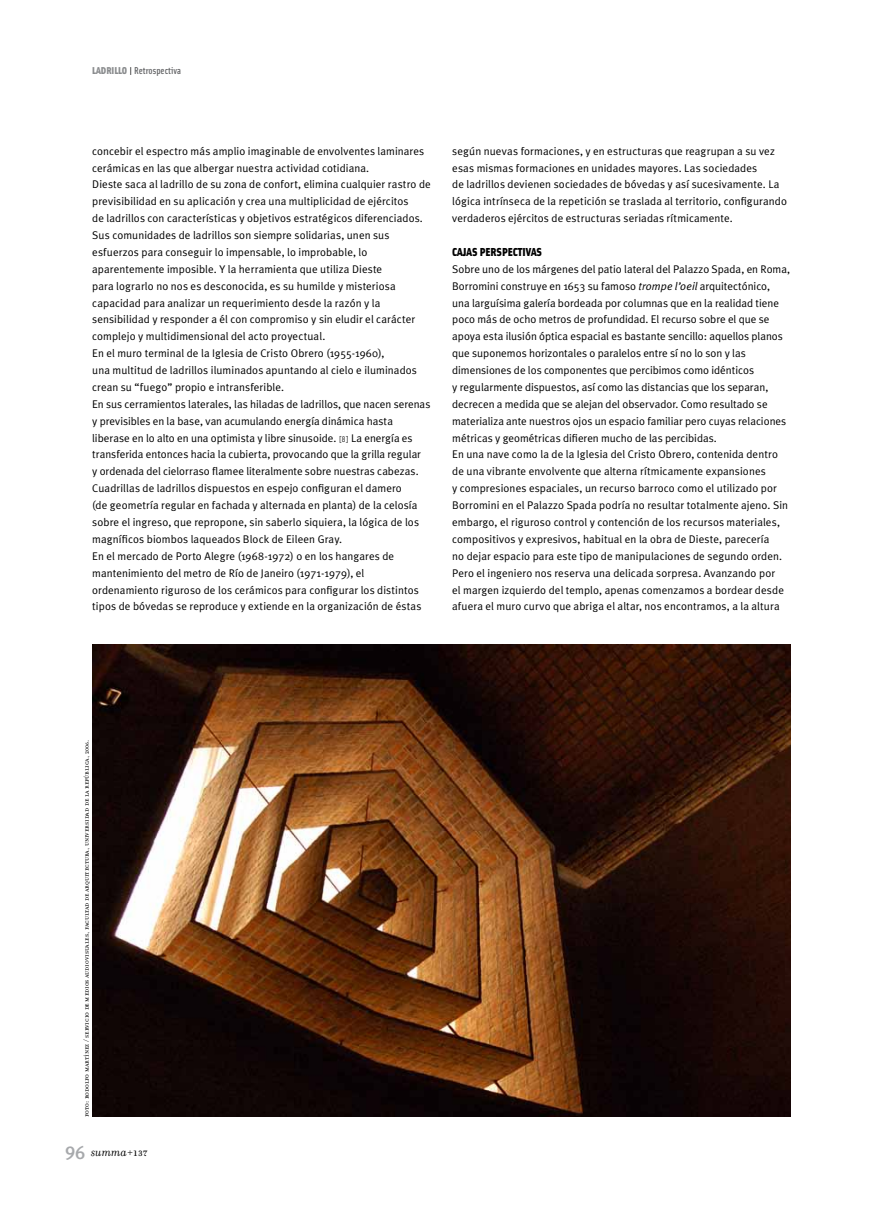
<style>
.page{position:relative;width:869px;height:1205px;background:#fff}
.page>*{position:absolute;margin:0;border:0;box-sizing:border-box;transform-origin:0 0}
.t1{font:italic 13.12px "Filosofia";color:#000}
.t2{font:11.62px "Solex Black Lining";color:#000}
.t3{font:11.12px/16.9px "Meta Plus Normal";letter-spacing:.005em;color:#000}
.t4{font:10px "Solex Medium Lining";color:#636466}
.t5{font:8.12px "Filosofia Small Caps";color:#000}
.s1{font-family:"Solex Black Lining";color:#8a8c8e}
.s2{color:#000}
.s3{font-family:"Solex Regular Lining";font-size:8.12px}
.s4{font-style:italic}
.s5{font-family:"Meta Plus Medium Caps";font-style:normal;font-size:18.75px;color:#a7a9ac}
.s6{font-style:normal}
.s7{font-family:"Filosofia Small Caps";font-style:normal}
</style>
<div class="page">
<img style="left:92px;top:644px;width:698px;height:473px">
<p class="t4" style="left:92px;top:64px;width:90px"><span class="s1">LADRILLO</span> <span class="s2">|</span> Retrospectiva</p>
<p class="t3" style="left:92px;top:142px;width:340px">concebir el espectro más amplio imaginable de envolventes laminares cerámicas en las que albergar nuestra actividad cotidiana.<br>Dieste saca al ladrillo de su zona de confort, elimina cualquier rastro de previsibilidad en su aplicación y crea una multiplicidad de ejércitos<br>de ladrillos con características y objetivos estratégicos diferenciados.<br>Sus comunidades de ladrillos son siempre solidarias, unen sus esfuerzos para conseguir lo impensable, lo improbable, lo aparentemente imposible. Y la herramienta que utiliza Dieste<br>para lograrlo no nos es desconocida, es su humilde y misteriosa capacidad para analizar un requerimiento desde la razón y la sensibilidad y responder a él con compromiso y sin eludir el carácter complejo y multidimensional del acto proyectual.<br>En el muro terminal de la Iglesia de Cristo Obrero (1955-1960),<br>una multitud de ladrillos iluminados apuntando al cielo e iluminados crean su “fuego” propio e intransferible.<br>En sus cerramientos laterales, las hiladas de ladrillos, que nacen serenas y previsibles en la base, van acumulando energía dinámica hasta liberase en lo alto en una optimista y libre sinusoide. <span class="s3">[8]</span> La energía es transferida entonces hacia la cubierta, provocando que la grilla regular<br>y ordenada del cielorraso flamee literalmente sobre nuestras cabezas.<br>Cuadrillas de ladrillos dispuestos en espejo configuran el damero<br>(de geometría regular en fachada y alternada en planta) de la celosía sobre el ingreso, que repropone, sin saberlo siquiera, la lógica de los magníficos biombos laqueados Block de Eileen Gray.<br>En el mercado de Porto Alegre (1968-1972) o en los hangares de mantenimiento del metro de Río de Janeiro (1971-1979), el ordenamiento riguroso de los cerámicos para configurar los distintos tipos de bóvedas se reproduce y extiende en la organización de éstas</p>
<p class="t3" style="left:452px;top:142px;width:336px">según nuevas formaciones, y en estructuras que reagrupan a su vez esas mismas formaciones en unidades mayores. Las sociedades<br>de ladrillos devienen sociedades de bóvedas y así sucesivamente. La lógica intrínseca de la repetición se traslada al territorio, configurando verdaderos ejércitos de estructuras seriadas rítmicamente.</p>
<p class="t2" style="left:452px;top:244px;width:91px">CAJAS PERSPECTIVAS</p>
<p class="t3" style="left:452px;top:260px;width:339px">Sobre uno de los márgenes del patio lateral del Palazzo Spada, en Roma, Borromini construye en 1653 su famoso <span class="s4">trompe l’oeil</span> arquitectónico, una larguísima galería bordeada por columnas que en la realidad tiene poco más de ocho metros de profundidad. El recurso sobre el que se apoya esta ilusión óptica espacial es bastante sencillo: aquellos planos que suponemos horizontales o paralelos entre sí no lo son y las dimensiones de los componentes que percibimos como idénticos<br>y regularmente dispuestos, así como las distancias que los separan, decrecen a medida que se alejan del observador. Como resultado se materializa ante nuestros ojos un espacio familiar pero cuyas relaciones métricas y geométricas difieren mucho de las percibidas.<br>En una nave como la de la Iglesia del Cristo Obrero, contenida dentro de una vibrante envolvente que alterna rítmicamente expansiones<br>y compresiones espaciales, un recurso barroco como el utilizado por Borromini en el Palazzo Spada podría no resultar totalmente ajeno. Sin embargo, el riguroso control y contención de los recursos materiales, compositivos y expresivos, habitual en la obra de Dieste, parecería<br>no dejar espacio para este tipo de manipulaciones de segundo orden.<br>Pero el ingeniero nos reserva una delicada sorpresa. Avanzando por<br>el margen izquierdo del templo, apenas comenzamos a bordear desde afuera el muro curvo que abriga el altar, nos encontramos, a la altura</p>
<p class="t5" style="left:82px;top:1117px;width:378px;rotate:-90deg">foto: rodolfo martínez / servicio de medios audiovisuales, facultad de arquitectura, universidad de la república, 2006.</p>
<p class="t1" style="left:65px;top:1144px;width:84px"><span class="s5">96</span> summa<span class="s6">+</span><span class="s7">137</span></p>
</div>
